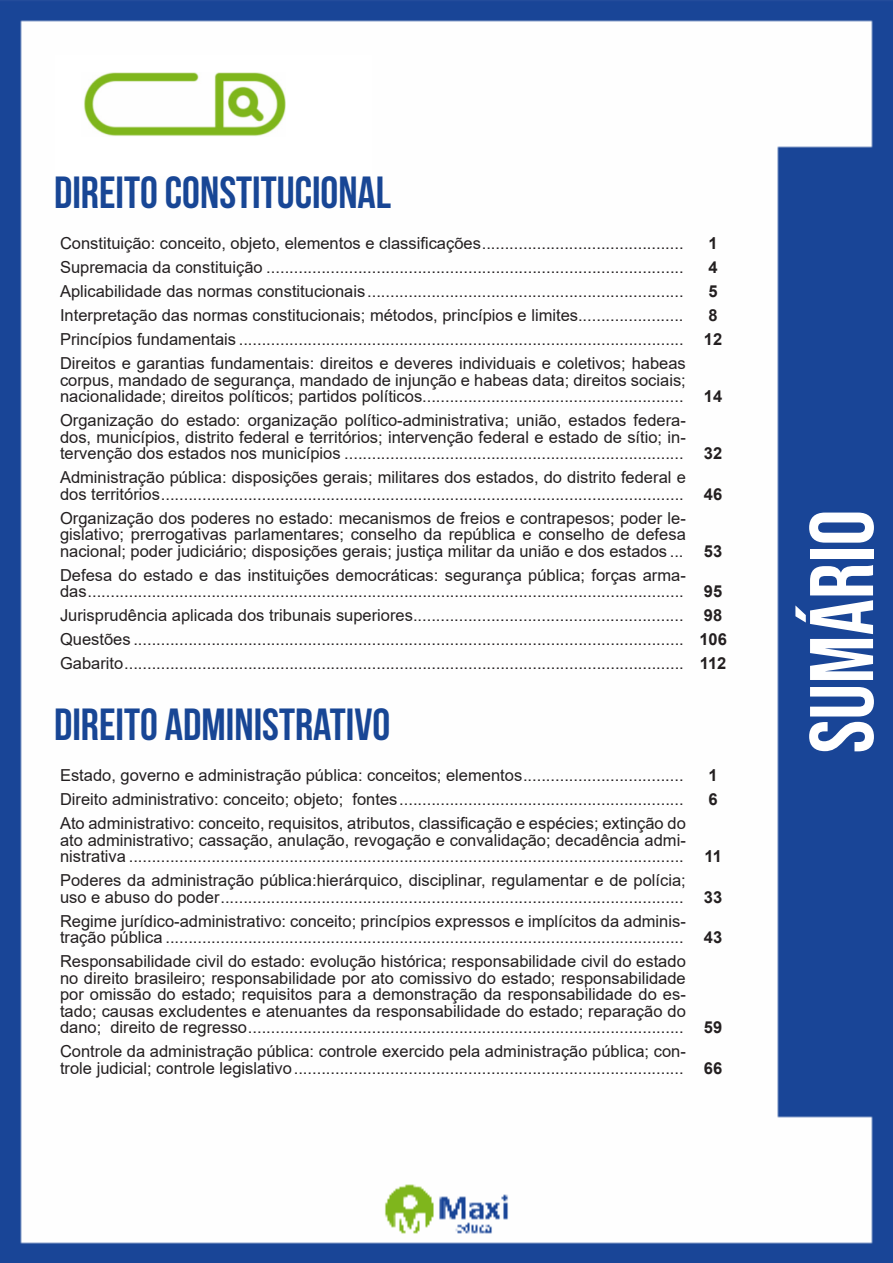
<style>
.page{position:relative;width:893px;height:1263px;background:#fff}
.page>*{position:absolute;margin:0;border:0;box-sizing:border-box;transform-origin:0 0}
.t1{font:90px "Bebas Neue";color:#fff}
.t2{font:700 45px "Bebas Neue";color:#184695}
.ALTERNATIVAS{font:16.5px/16.5px "Arial";color:#231f20;text-align:justify}
.INDICE{font:700 16.5px "Arial";color:#231f20}
</style>
<div class="page">
<img style="left:0;top:0;width:893px;height:1263px">
<div style="left:55px;top:55px;width:317px;height:121px;background:#fff"></div>
<img style="left:84px;top:72px;width:201px;height:64px">
<p class="t2" style="left:54px;top:168px;width:339px">DIREITO CONSTITUCIONAL</p>
<p class="ALTERNATIVAS" style="left:60px;top:235px;width:625px">Constituição: conceito, objeto, elementos e classificações............................................</p>
<p class="INDICE" style="left:708px;top:232px;width:11px">1</p>
<p class="ALTERNATIVAS" style="left:60px;top:259px;width:625px">Supremacia da constituição ...........................................................................................</p>
<p class="INDICE" style="left:708px;top:256px;width:11px">4</p>
<p class="ALTERNATIVAS" style="left:60px;top:283px;width:625px">Aplicabilidade das normas constitucionais.....................................................................</p>
<p class="INDICE" style="left:708px;top:280px;width:11px">5</p>
<p class="ALTERNATIVAS" style="left:60px;top:307px;width:625px">Interpretação das normas constitucionais; métodos, princípios e limites.......................</p>
<p class="INDICE" style="left:708px;top:304px;width:11px">8</p>
<p class="ALTERNATIVAS" style="left:60px;top:331px;width:625px">Princípios fundamentais .................................................................................................</p>
<p class="INDICE" style="left:704px;top:328px;width:20px">12</p>
<p class="ALTERNATIVAS" style="left:60px;top:355px;width:627px">Direitos e garantias fundamentais: direitos e deveres individuais e coletivos; habeas corpus, mandado de segurança, mandado de injunção e habeas data; direitos sociais; nacionalidade; direitos políticos; partidos políticos.........................................................</p>
<p class="INDICE" style="left:704px;top:385px;width:20px">14</p>
<p class="ALTERNATIVAS" style="left:60px;top:412px;width:627px">Organização do estado: organização político-administrativa; união, estados federa&shy;dos, municípios, distrito federal e territórios; intervenção federal e estado de sítio; in&shy;tervenção dos estados nos municípios ..........................................................................</p>
<p class="ALTERNATIVAS" style="left:60px;top:469px;width:627px">Administração pública: disposições gerais; militares dos estados, do distrito federal e dos territórios..................................................................................................................</p>
<p class="ALTERNATIVAS" style="left:60px;top:510px;width:627px">Organização dos poderes no estado: mecanismos de freios e contrapesos; poder le&shy;gislativo; prerrogativas parlamentares; conselho da república e conselho de defesa nacional; poder judiciário; disposições gerais; justiça militar da união e dos estados ...</p>
<p class="ALTERNATIVAS" style="left:60px;top:567px;width:627px">Defesa do estado e das instituições democráticas: segurança pública; forças arma&shy;das..................................................................................................................................</p>
<p class="INDICE" style="left:704px;top:442px;width:20px">32</p>
<p class="INDICE" style="left:704px;top:482px;width:20px">46</p>
<p class="INDICE" style="left:704px;top:539px;width:20px">53</p>
<p class="INDICE" style="left:704px;top:580px;width:20px">95</p>
<p class="ALTERNATIVAS" style="left:60px;top:607px;width:625px">Jurisprudência aplicada dos tribunais superiores...........................................................</p>
<p class="INDICE" style="left:704px;top:604px;width:20px">98</p>
<p class="ALTERNATIVAS" style="left:60px;top:631px;width:625px">Questões ........................................................................................................................</p>
<p class="INDICE" style="left:699px;top:628px;width:29px">106</p>
<p class="ALTERNATIVAS" style="left:60px;top:655px;width:625px">Gabarito..........................................................................................................................</p>
<p class="INDICE" style="left:700px;top:652px;width:28px">112</p>
<p class="t2" style="left:54px;top:700px;width:338px">DIREITO ADMINISTRATIVO</p>
<p class="ALTERNATIVAS" style="left:60px;top:767px;width:625px">Estado, governo e administração pública: conceitos; elementos...................................</p>
<p class="INDICE" style="left:708px;top:764px;width:11px">1</p>
<p class="ALTERNATIVAS" style="left:60px;top:791px;width:625px">Direito administrativo: conceito; objeto; fontes..............................................................</p>
<p class="INDICE" style="left:708px;top:788px;width:11px">6</p>
<p class="ALTERNATIVAS" style="left:60px;top:815px;width:627px">Ato administrativo: conceito, requisitos, atributos, classificação e espécies; extinção do ato administrativo; cassação, anulação, revogação e convalidação; decadência admi&shy;nistrativa .........................................................................................................................</p>
<p class="INDICE" style="left:704px;top:845px;width:19px">11</p>
<p class="ALTERNATIVAS" style="left:60px;top:872px;width:627px">Poderes da administração pública:hierárquico, disciplinar, regulamentar e de polícia; uso e abuso do poder.....................................................................................................</p>
<p class="ALTERNATIVAS" style="left:60px;top:913px;width:627px">Regime jurídico-administrativo: conceito; princípios expressos e implícitos da adminis&shy;tração pública .................................................................................................................</p>
<p class="ALTERNATIVAS" style="left:60px;top:953px;width:627px">Responsabilidade civil do estado: evolução histórica; responsabilidade civil do estado no direito brasileiro; responsabilidade por ato comissivo do estado; responsabilidade por omissão do estado; requisitos para a demonstração da responsabilidade do es&shy;tado; causas excludentes e atenuantes da responsabilidade do estado; reparação do dano; direito de regresso...............................................................................................</p>
<p class="ALTERNATIVAS" style="left:60px;top:1043px;width:627px">Controle da administração pública: controle exercido pela administração pública; con&shy;trole judicial; controle legislativo.....................................................................................</p>
<p class="INDICE" style="left:704px;top:885px;width:20px">33</p>
<p class="INDICE" style="left:704px;top:926px;width:20px">43</p>
<p class="INDICE" style="left:704px;top:1016px;width:20px">59</p>
<p class="INDICE" style="left:704px;top:1056px;width:20px">66</p>
<h1 class="t1" style="left:791px;top:753px;width:245px;rotate:-90deg">sumário</h1>
</div>
